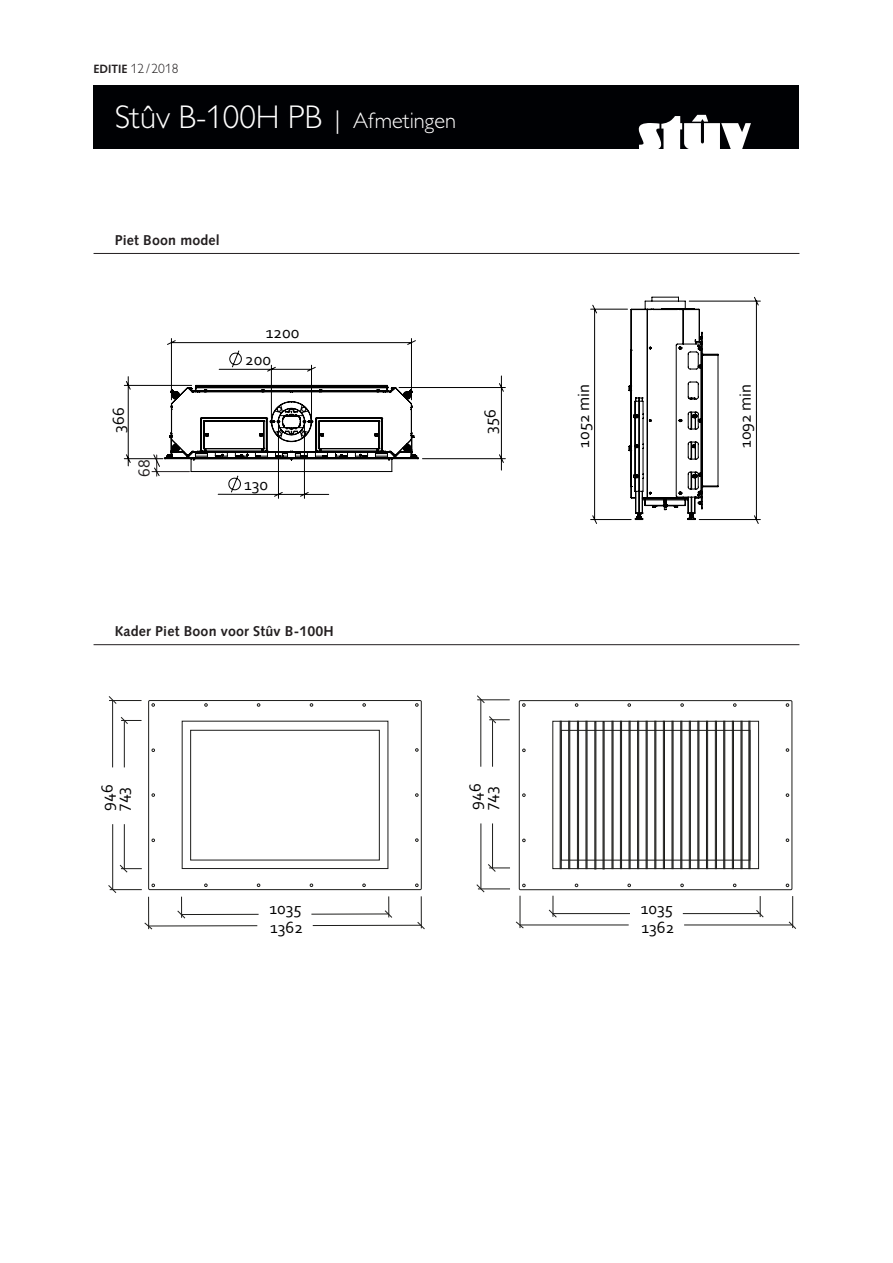
<style>
.page{position:relative;width:893px;height:1263px;background:#fff}
.page>*{position:absolute;margin:0;border:0;box-sizing:border-box;transform-origin:0 0}
.t1{font:300 33px "Gill Sans MT Pro";color:#fff}
.t2{font:16.95px/15.1px "Corbel";color:#000}
.t3{font:16.95px "Corbel";color:#231f20}
.t4{font:700 14.25px "Syntax LT Std";letter-spacing:.01em;color:#231f20}
.t5{font:300 13.5px "Gill Sans MT Pro";color:#231f20}
.s1{font-family:"Syntax LT Std";font-weight:700;font-size:12px}
.s2{font-size:25.5px}
.s3{font-size:22.5px}
</style>
<div class="page">
<div style="left:94px;top:85px;width:705px;height:64px;background:#000104"></div>
<svg style="left:639px;top:115px;width:112px;height:34px"></svg>
<svg style="left:124px;top:297px;width:637px;height:227px"></svg>
<svg style="left:628px;top:296px;width:91px;height:224px"></svg>
<hr style="left:152px;top:471px;width:37px;height:1px;background:#231f20">
<svg style="left:153px;top:338px;width:266px;height:161px"></svg>
<div style="left:148px;top:700px;width:274px;height:190px;border:1px solid #1d1d1b"></div>
<svg style="left:152px;top:793px;width:3px;height:4px"></svg>
<svg style="left:415px;top:793px;width:3px;height:4px"></svg>
<svg style="left:415px;top:838px;width:3px;height:4px"></svg>
<svg style="left:362px;top:884px;width:4px;height:3px"></svg>
<svg style="left:204px;top:703px;width:4px;height:3px"></svg>
<div style="left:190px;top:730px;width:190px;height:130px;border:1px solid #1d1d1b"></div>
<div style="left:519px;top:700px;width:273px;height:190px;border:1px solid #1d1d1b"></div>
<div style="left:552px;top:721px;width:207px;height:148px;border:1px solid #1d1d1b"></div>
<svg style="left:522px;top:703px;width:3px;height:4px"></svg>
<svg style="left:522px;top:793px;width:3px;height:4px"></svg>
<svg style="left:786px;top:748px;width:3px;height:4px"></svg>
<svg style="left:733px;top:703px;width:3px;height:4px"></svg>
<svg style="left:786px;top:703px;width:3px;height:4px"></svg>
<svg style="left:786px;top:793px;width:3px;height:4px"></svg>
<svg style="left:680px;top:884px;width:4px;height:3px"></svg>
<svg style="left:680px;top:703px;width:4px;height:4px"></svg>
<svg style="left:628px;top:703px;width:3px;height:4px"></svg>
<svg style="left:575px;top:703px;width:3px;height:4px"></svg>
<div style="left:561px;top:730px;width:189px;height:130px;border:1px solid #1d1d1b"></div>
<div style="left:560px;top:721px;width:2px;height:148px;border:1px solid #1d1d1b"></div>
<div style="left:568px;top:721px;width:2px;height:148px;border:1px solid #1d1d1b"></div>
<div style="left:577px;top:721px;width:2px;height:148px;border:1px solid #1d1d1b"></div>
<div style="left:586px;top:721px;width:1px;height:148px;border:1px solid #1d1d1b"></div>
<div style="left:594px;top:721px;width:2px;height:148px;border:1px solid #1d1d1b"></div>
<div style="left:603px;top:721px;width:1px;height:148px;border:1px solid #1d1d1b"></div>
<div style="left:612px;top:721px;width:1px;height:148px;border:1px solid #1d1d1b"></div>
<div style="left:620px;top:721px;width:2px;height:148px;border:1px solid #1d1d1b"></div>
<div style="left:629px;top:721px;width:1px;height:148px;border:1px solid #1d1d1b"></div>
<div style="left:637px;top:721px;width:2px;height:148px;border:1px solid #1d1d1b"></div>
<div style="left:646px;top:721px;width:1px;height:148px;border:1px solid #1d1d1b"></div>
<div style="left:654px;top:721px;width:2px;height:148px;border:1px solid #1d1d1b"></div>
<div style="left:663px;top:721px;width:2px;height:148px;border:1px solid #1d1d1b"></div>
<div style="left:672px;top:721px;width:1px;height:148px;border:1px solid #1d1d1b"></div>
<div style="left:680px;top:721px;width:2px;height:148px;border:1px solid #1d1d1b"></div>
<div style="left:689px;top:721px;width:2px;height:148px;border:1px solid #1d1d1b"></div>
<div style="left:697px;top:721px;width:2px;height:148px;border:1px solid #1d1d1b"></div>
<div style="left:706px;top:721px;width:2px;height:148px;border:1px solid #1d1d1b"></div>
<div style="left:715px;top:721px;width:2px;height:148px;border:1px solid #1d1d1b"></div>
<div style="left:723px;top:721px;width:2px;height:148px;border:1px solid #1d1d1b"></div>
<div style="left:732px;top:721px;width:2px;height:148px;border:1px solid #1d1d1b"></div>
<div style="left:741px;top:721px;width:1px;height:148px;border:1px solid #1d1d1b"></div>
<div style="left:748px;top:721px;width:2px;height:148px;border:1px solid #1d1d1b"></div>
<hr style="left:109px;top:700px;width:33px;height:1px;background:#1d1d1b">
<svg style="left:108px;top:696px;width:9px;height:8px"></svg>
<svg style="left:120px;top:717px;width:22px;height:7px"></svg>
<hr style="left:112px;top:824px;width:1px;height:65px;background:#1d1d1b">
<hr style="left:112px;top:700px;width:1px;height:67px;background:#1d1d1b">
<hr style="left:110px;top:889px;width:32px;height:1px;background:#1d1d1b">
<svg style="left:108px;top:885px;width:9px;height:8px"></svg>
<svg style="left:119px;top:864px;width:23px;height:9px"></svg>
<hr style="left:124px;top:824px;width:1px;height:45px;background:#1d1d1b">
<hr style="left:124px;top:721px;width:1px;height:46px;background:#1d1d1b">
<hr style="left:477px;top:699px;width:33px;height:1px;background:#1d1d1b">
<svg style="left:477px;top:695px;width:8px;height:8px"></svg>
<svg style="left:489px;top:716px;width:21px;height:8px"></svg>
<hr style="left:481px;top:823px;width:1px;height:65px;background:#1d1d1b">
<hr style="left:481px;top:699px;width:1px;height:68px;background:#1d1d1b">
<hr style="left:478px;top:889px;width:32px;height:1px;background:#1d1d1b">
<svg style="left:476px;top:884px;width:9px;height:9px"></svg>
<svg style="left:488px;top:864px;width:22px;height:8px"></svg>
<hr style="left:492px;top:823px;width:1px;height:46px;background:#1d1d1b">
<hr style="left:492px;top:720px;width:1px;height:47px;background:#1d1d1b">
<hr style="left:148px;top:897px;width:1px;height:32px;background:#1d1d1b">
<svg style="left:177px;top:897px;width:9px;height:22px"></svg>
<svg style="left:144px;top:922px;width:9px;height:8px"></svg>
<hr style="left:181px;top:914px;width:78px;height:1px;background:#1d1d1b">
<hr style="left:148px;top:925px;width:109px;height:1px;background:#1d1d1b">
<hr style="left:311px;top:914px;width:78px;height:1px;background:#1d1d1b">
<hr style="left:313px;top:925px;width:108px;height:1px;background:#1d1d1b">
<hr style="left:421px;top:896px;width:1px;height:32px;background:#1d1d1b">
<svg style="left:384px;top:896px;width:9px;height:22px"></svg>
<svg style="left:417px;top:921px;width:8px;height:9px"></svg>
<hr style="left:520px;top:896px;width:1px;height:32px;background:#1d1d1b">
<svg style="left:548px;top:896px;width:9px;height:22px"></svg>
<svg style="left:515px;top:921px;width:9px;height:8px"></svg>
<hr style="left:553px;top:913px;width:77px;height:1px;background:#1d1d1b">
<hr style="left:520px;top:925px;width:109px;height:1px;background:#1d1d1b">
<hr style="left:683px;top:913px;width:77px;height:1px;background:#1d1d1b">
<hr style="left:684px;top:925px;width:109px;height:1px;background:#1d1d1b">
<hr style="left:792px;top:896px;width:1px;height:32px;background:#1d1d1b">
<svg style="left:756px;top:896px;width:8px;height:22px"></svg>
<svg style="left:788px;top:921px;width:8px;height:8px"></svg>
<hr style="left:94px;top:253px;width:705px;height:1px;background:#231f20">
<hr style="left:94px;top:644px;width:705px;height:1px;background:#231f20">
<p class="t5" style="left:94px;top:60px;width:87px"><span class="s1">EDITIE</span> 12/ 2018</p>
<h1 class="t1" style="left:115px;top:97px;width:343px">Stûv B-100H PB <span class="s2">|</span> <span class="s3">Afmetingen</span></h1>
<p class="t4" style="left:115px;top:231px;width:106px">Piet Boon model</p>
<p class="t2" style="left:266px;top:324px;width:35px">1200</p>
<p class="t2" style="left:245px;top:351px;width:28px">200</p>
<p class="t2" style="left:110px;top:433px;width:27px;rotate:-90deg">366</p>
<p class="t2" style="left:482px;top:434px;width:26px;rotate:-90deg">356</p>
<p class="t3" style="left:134px;top:477px;width:19px;rotate:-90deg">68</p>
<p class="t2" style="left:244px;top:476px;width:25px">130</p>
<p class="t4" style="left:115px;top:623px;width:221px">Kader Piet Boon voor Stûv B-100H</p>
<p class="t2" style="left:99px;top:811px;width:28px;rotate:-90deg">946<br>743</p>
<p class="t2" style="left:467px;top:810px;width:28px;rotate:-90deg">946<br>743</p>
<p class="t2" style="left:575px;top:448px;width:65px;rotate:-90deg">1052 min</p>
<p class="t2" style="left:737px;top:448px;width:66px;rotate:-90deg">1092 min</p>
<p class="t2" style="left:270px;top:899px;width:35px;line-height:19px">1035<br>1362</p>
<p class="t2" style="left:641px;top:898px;width:35px;line-height:19px">1035<br>1362</p>
</div>
